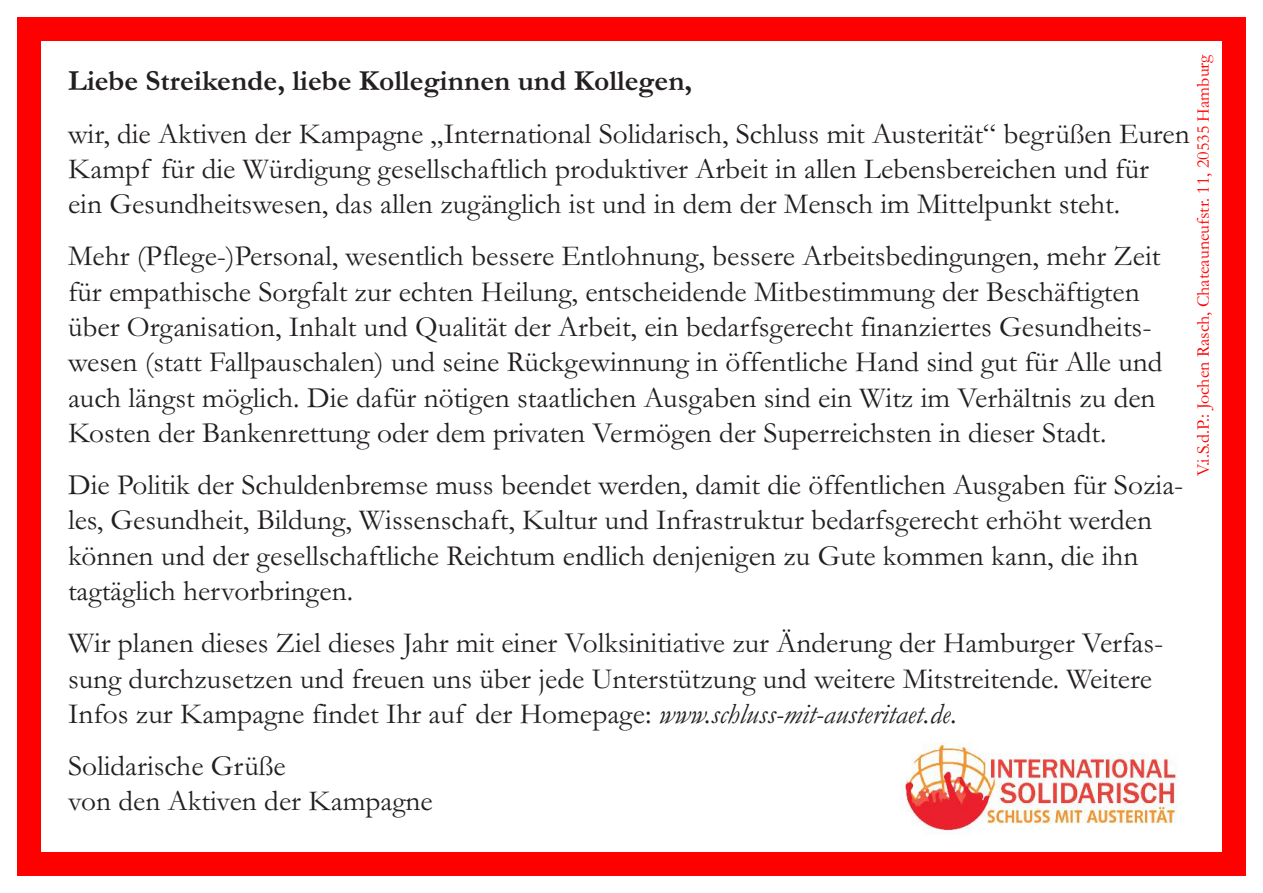
<style>
.page{position:relative;width:1263px;height:893px;background:#fff}
.page>*{position:absolute;margin:0;border:0;box-sizing:border-box;transform-origin:0 0}
.t1{font:29.4px/35.4px "Garamond";color:#231f20}
.t2{font:700 29.4px "Garamond";color:#231f20}
.t3{font:18px "Garamond";color:#f00}
.s1{font-style:italic}
</style>
<div class="page">
<div style="left:17px;top:17px;width:1229px;height:859px;border:24px solid #f00"></div>
<img style="left:900px;top:743px;width:278px;height:92px">
<p class="t3" style="left:1192px;top:476px;width:423px;rotate:-90deg">V.i.S.d.P.: Jochen Rasch, Chateauneufstr. 11, 20535 Hamburg</p>
<p class="t2" style="left:68px;top:63px;width:626px">Liebe Streikende, liebe Kolleginnen und Kollegen,</p>
<p class="t1" style="left:68px;top:115px;width:1123px">wir, die Aktiven der Kampagne „International Solidarisch, Schluss mit Austerität“ begrüßen Euren<br>Kampf für die Würdigung gesellschaftlich produktiver Arbeit in allen Lebensbereichen und für ein Gesundheitswesen, das allen zugänglich ist und in dem der Mensch im Mittelpunkt steht.</p>
<p class="t1" style="left:68px;top:238px;width:1096px">Mehr (Pflege-)Personal, wesentlich bessere Entlohnung, bessere Arbeitsbedingungen, mehr Zeit für empathische Sorgfalt zur echten Heilung, entscheidende Mitbestimmung der Beschäftigten über Organisation, Inhalt und Qualität der Arbeit, ein bedarfsgerecht finanziertes Gesundheits&shy;wesen (statt Fallpauschalen) und seine Rückgewinnung in öffentliche Hand sind gut für Alle und auch längst möglich. Die dafür nötigen staatlichen Ausgaben sind ein Witz im Verhältnis zu den Kosten der Bankenrettung oder dem privaten Vermögen der Superreichsten in dieser Stadt.</p>
<p class="t1" style="left:68px;top:466px;width:1117px">Die Politik der Schuldenbremse muss beendet werden, damit die öffentlichen Ausgaben für Sozia&shy;les, Gesundheit, Bildung, Wissenschaft, Kultur und Infrastruktur bedarfsgerecht erhöht werden können und der gesellschaftliche Reichtum endlich denjenigen zu Gute kommen kann, die ihn tagtäglich hervorbringen.</p>
<p class="t1" style="left:68px;top:624px;width:1097px">Wir planen dieses Ziel dieses Jahr mit einer Volksinitiative zur Änderung der Hamburger Verfas&shy;sung durchzusetzen und freuen uns über jede Unterstützung und weitere Mitstreitende. Weitere<br>Infos zur Kampagne findet Ihr auf der Homepage: <span class="s1">www.schluss-mit-austeritaet.de</span>.</p>
<p class="t1" style="left:68px;top:747px;width:366px">Solidarische Grüße<br>von den Aktiven der Kampagne</p>
</div>
